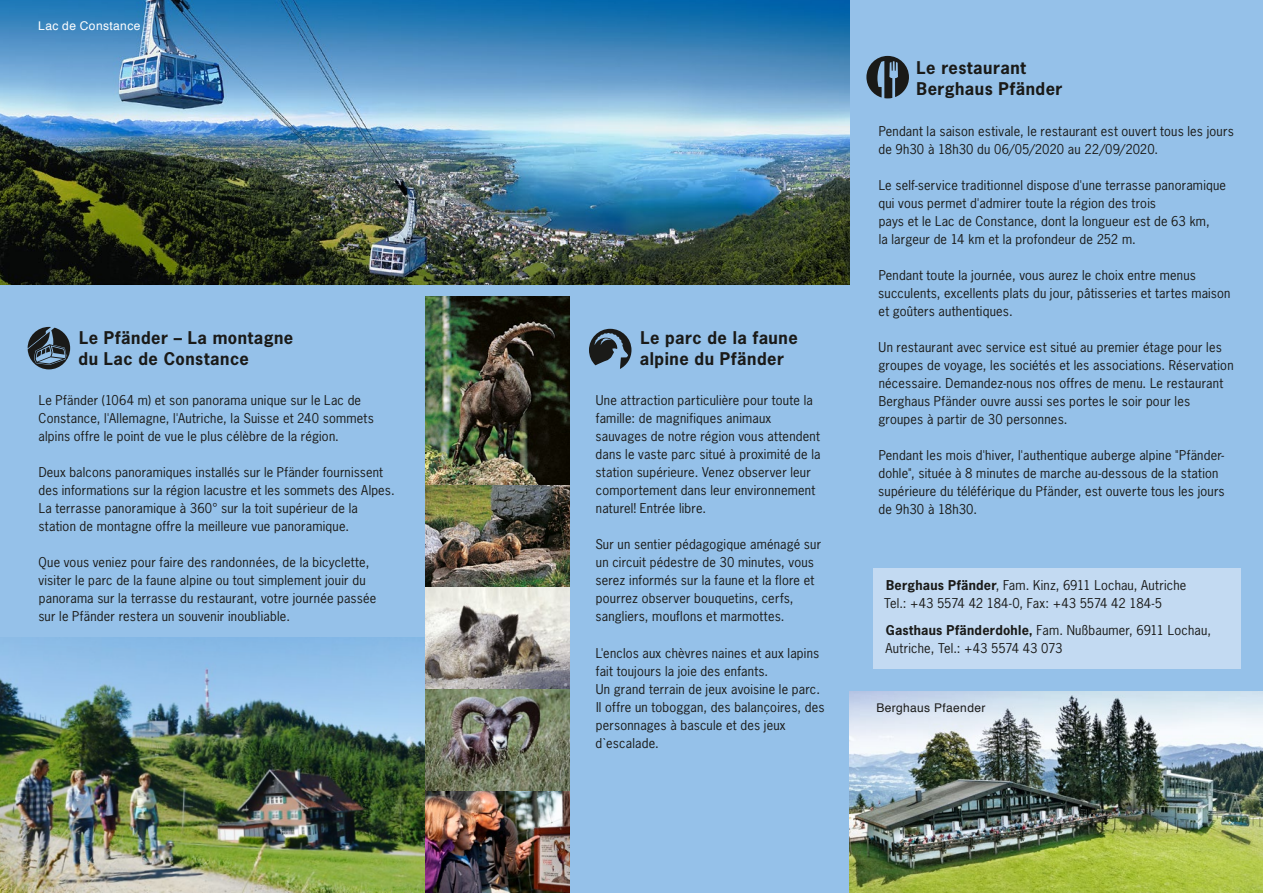
<style>
.page{position:relative;width:1263px;height:893px;background:#95c1e9}
.page>*{position:absolute;margin:0;border:0;box-sizing:border-box;transform-origin:0 0}
.t1{font:700 16.5px/21px "News Gothic Std";letter-spacing:.03em;color:#1a1a18}
.t2{font:12.75px/18px "News Gothic Std";letter-spacing:.015em;color:#1a1a18}
.t3{font:12px "Helvetica";letter-spacing:.03em;color:#1a1a18}
.t4{font:12px "Helvetica";letter-spacing:.035em;color:#fff}
.s1{font-weight:700}
</style>
<div class="page">
<svg style="left:866px;top:56px;width:43px;height:42px"></svg>
<img style="left:0;top:638px;width:425px;height:255px">
<img style="left:0;top:0;width:850px;height:285px">
<svg style="left:28px;top:327px;width:42px;height:42px"></svg>
<svg style="left:589px;top:329px;width:42px;height:40px"></svg>
<img style="left:425px;top:296px;width:145px;height:597px">
<img style="left:850px;top:691px;width:413px;height:202px">
<div style="left:873px;top:568px;width:368px;height:100px;background:#c3daf2"></div>
<p class="t4" style="left:38px;top:16px;width:104px">Lac de Constance</p>
<p class="t1" style="left:78px;top:327px;width:216px">Le Pfänder – La montagne du Lac de Constance</p>
<p class="t2" style="left:39px;top:391px;width:337px">Le Pfänder (1064 m) et son panorama unique sur le Lac de<br>Constance, l'Allemagne, l'Autriche, la Suisse et 240 sommets alpins offre le point de vue le plus célèbre de la région.</p>
<p class="t2" style="left:38px;top:463px;width:358px">Deux balcons panoramiques installés sur le Pfänder fournissent des informations sur la région lacustre et les sommets des Alpes.<br>La terrasse panoramique à 360° sur la toit supérieur de la station de montagne offre la meilleure vue panoramique.</p>
<p class="t2" style="left:38px;top:553px;width:339px">Que vous veniez pour faire des randonnées, de la bicyclette, visiter le parc de la faune alpine ou tout simplement jouir du panorama sur la terrasse du restaurant, votre journée passée sur le Pfänder restera un souvenir inoubliable.</p>
<p class="t1" style="left:640px;top:327px;width:159px">Le parc de la faune alpine du Pfänder</p>
<p class="t2" style="left:595px;top:391px;width:227px">Une attraction particulière pour toute la famille: de magnifiques animaux sauvages de notre région vous attendent dans le vaste parc situé à proximité de la station supérieure. Venez observer leur comportement dans leur environnement naturel! Entrée libre.</p>
<p class="t2" style="left:595px;top:536px;width:227px">Sur un sentier pédagogique aménagé sur un circuit pédestre de 30 minutes, vous serez informés sur la faune et la flore et pourrez observer bouquetins, cerfs, sangliers, mouflons et marmottes.</p>
<p class="t2" style="left:596px;top:644px;width:230px">L'enclos aux chèvres naines et aux lapins fait toujours la joie des enfants.<br>Un grand terrain de jeux avoisine le parc.<br>Il offre un toboggan, des balançoires, des personnages à bascule et des jeux d`escalade.</p>
<p class="t1" style="left:917px;top:57px;width:147px">Le restaurant<br>Berghaus Pfänder</p>
<p class="t2" style="left:878px;top:122px;width:357px">Pendant la saison estivale, le restaurant est ouvert tous les jours de 9h30 à 18h30 du 06/05/2020 au 22/09/2020.</p>
<p class="t2" style="left:878px;top:176px;width:349px">Le self-service traditionnel dispose d'une terrasse panoramique qui vous permet d'admirer toute la région des trois<br>pays et le Lac de Constance, dont la longueur est de 63 km,<br>la largeur de 14 km et la profondeur de 252 m.</p>
<p class="t2" style="left:878px;top:266px;width:354px">Pendant toute la journée, vous aurez le choix entre menus succulents, excellents plats du jour, pâtisseries et tartes maison et goûters authentiques.</p>
<p class="t2" style="left:878px;top:338px;width:357px">Un restaurant avec service est situé au premier étage pour les groupes de voyage, les sociétés et les associations. Réservation nécessaire. Demandez-nous nos offres de menu. Le restaurant Berghaus Pfänder ouvre aussi ses portes le soir pour les groupes à partir de 30 personnes.</p>
<p class="t2" style="left:878px;top:446px;width:348px">Pendant les mois d'hiver, l'authentique auberge alpine "Pfänder&shy;dohle", située à 8 minutes de marche au-dessous de la station supérieure du téléférique du Pfänder, est ouverte tous les jours de 9h30 à 18h30.</p>
<p class="t2" style="left:884px;top:576px;width:304px"><span class="s1">Berghaus Pfänder</span>, Fam. Kinz, 6911 Lochau, Autriche<br>Tel.: +43 5574 42 184-0, Fax: +43 5574 42 184-5</p>
<p class="t2" style="left:886px;top:621px;width:327px"><span class="s1">Gasthaus Pfänderdohle,</span> Fam. Nußbaumer, 6911 Lochau,<br>Autriche, Tel.: +43 5574 43 073</p>
<p class="t3" style="left:876px;top:698px;width:111px">Berghaus Pfaender</p>
</div>
